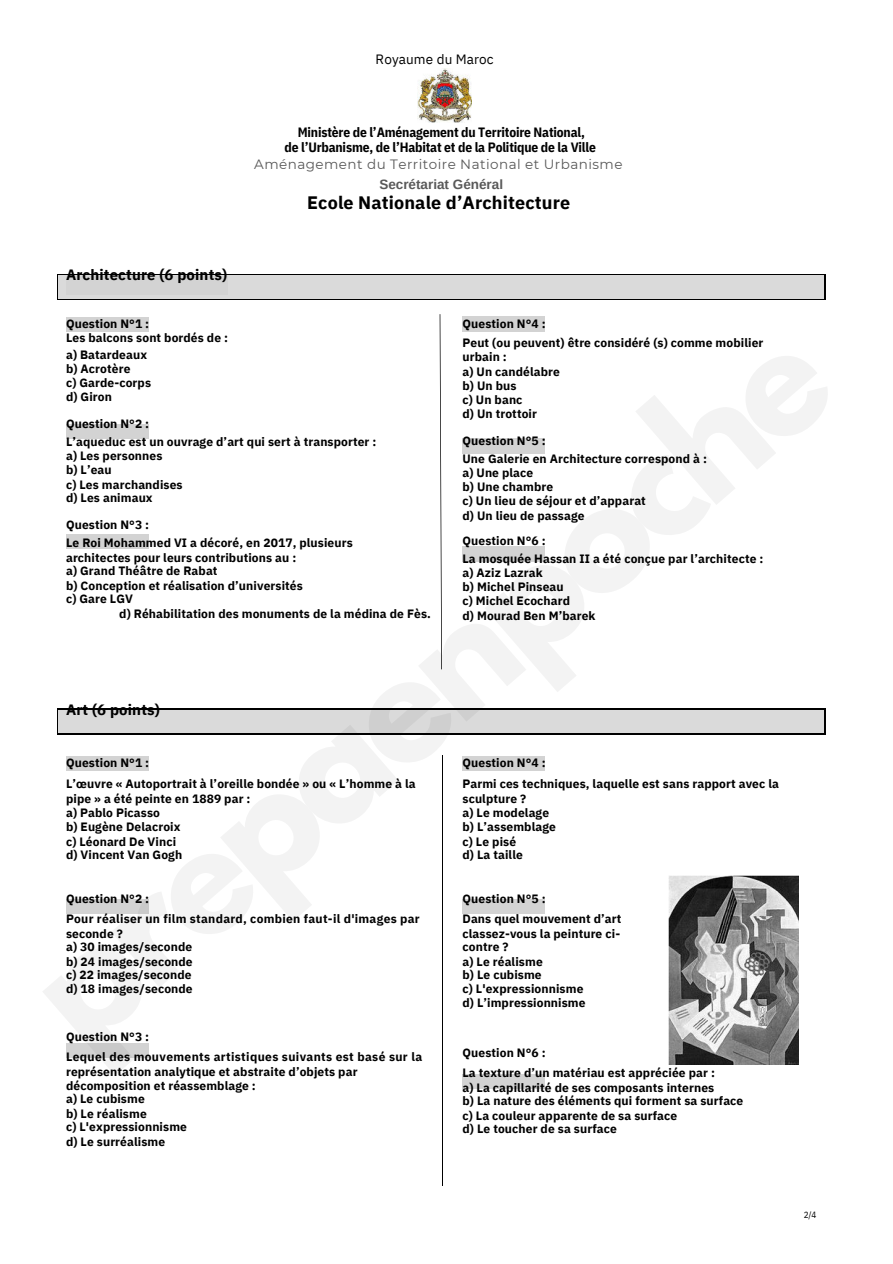
<style>
.page{position:relative;width:893px;height:1264px;background:#fff}
.page>*{position:absolute;margin:0;border:0;box-sizing:border-box;transform-origin:0 0}
.t1{font:700 144px "League Spartan";color:#000}
.t2{font:700 18px "IBM Plex Sans";letter-spacing:.01em;color:#000}
.t3{font:700 15px "IBM Plex Sans";letter-spacing:.01em;color:#000}
.t4{font:700 13.5px/15.8px "IBM Plex Sans Cond";letter-spacing:-.01em;color:#000;text-align:center}
.t5{font:13.5px "Montserrat";letter-spacing:.035em;color:#595959}
.t6{font:700 13.5px "Arimo";color:#595959}
.t7{font:13.5px "IBM Plex Sans";letter-spacing:.01em;color:#000}
.t8{font:700 12px/13.5px "IBM Plex Sans";letter-spacing:.01em;color:#000}
.t9{font:700 12px/20.2px "IBM Plex Sans";letter-spacing:.03em;color:#000}
.t10{font:9px "IBM Plex Sans Cond";color:#000}
</style>
<div class="page">
<img style="left:417px;top:68px;width:54px;height:54px">
<img style="left:668px;top:875px;width:130px;height:189px">
<div style="left:66px;top:317px;width:82px;height:14px;background:#d3d3d3"></div>
<div style="left:66px;top:424px;width:82px;height:15px;background:#d3d3d3"></div>
<div style="left:66px;top:533px;width:82px;height:15px;background:#d3d3d3"></div>
<div style="left:66px;top:755px;width:82px;height:15px;background:#d3d3d3"></div>
<div style="left:66px;top:899px;width:82px;height:14px;background:#d3d3d3"></div>
<div style="left:66px;top:1042px;width:82px;height:15px;background:#d3d3d3"></div>
<hr style="left:442px;top:755px;width:1px;height:430px;background:#000">
<div style="left:462px;top:755px;width:82px;height:15px;background:#d3d3d3"></div>
<div style="left:462px;top:899px;width:82px;height:14px;background:#d3d3d3"></div>
<div style="left:462px;top:1074px;width:82px;height:15px;background:#d3d3d3"></div>
<div style="left:58px;top:275px;width:766px;height:24px;background:#dadada"></div>
<div style="left:66px;top:276px;width:161px;height:19px;background:#d3d3d3"></div>
<hr style="left:58px;top:274px;width:766px;height:1px;background:#000">
<hr style="left:58px;top:299px;width:766px;height:1px;background:#000">
<svg style="left:57px;top:274px;width:1px;height:26px"></svg>
<svg style="left:824px;top:274px;width:1px;height:26px"></svg>
<div style="left:462px;top:317px;width:82px;height:14px;background:#d3d3d3"></div>
<div style="left:462px;top:439px;width:82px;height:14px;background:#d3d3d3"></div>
<div style="left:462px;top:546px;width:82px;height:15px;background:#d3d3d3"></div>
<svg style="left:439px;top:314px;width:3px;height:355px"></svg>
<div style="left:58px;top:709px;width:766px;height:24px;background:#dadada"></div>
<hr style="left:58px;top:709px;width:766px;height:1px;background:#000">
<hr style="left:58px;top:733px;width:766px;height:1px;background:#000">
<svg style="left:57px;top:709px;width:1px;height:25px"></svg>
<svg style="left:824px;top:709px;width:1px;height:25px"></svg>
<p class="t7" style="left:375px;top:49px;width:120px">Royaume du Maroc</p>
<p class="t3" style="left:66px;top:263px;width:163px">Architecture (6 points)</p>
<p class="t4" style="left:284px;top:123px;width:313px">Ministère de l’Aménagement du Territoire National,<br>de l’Urbanisme, de l’Habitat et de la Politique de la Ville</p>
<p class="t5" style="left:254px;top:154px;width:369px">Aménagement du Territoire National et Urbanisme</p>
<p class="t6" style="left:379px;top:175px;width:125px">Secrétariat Général</p>
<h2 class="t2" style="left:307px;top:188px;width:264px">Ecole Nationale d’Architecture</h2>
<p class="t8" style="left:66px;top:315px;width:164px;line-height:14.5px">Question N°1 :<br>Les balcons sont bordés de :</p>
<p class="t8" style="left:66px;top:347px;width:83px">a) Batardeaux b) Acrotère</p>
<p class="t8" style="left:66px;top:375px;width:87px">c) Garde-corps d) Giron</p>
<p class="t8" style="left:66px;top:413px;width:312px;line-height:18px">Question N°2 :<br>L’aqueduc est un ouvrage d’art qui sert à transporter :</p>
<p class="t8" style="left:66px;top:448px;width:98px">a) Les personnes b) L’eau</p>
<p class="t8" style="left:66px;top:476px;width:118px">c) Les marchandises d) Les animaux</p>
<p class="t8" style="left:66px;top:514px;width:288px;line-height:18px">Question N°3 :<br>Le Roi Mohammed VI a décoré, en 2017, plusieurs</p>
<p class="t8" style="left:66px;top:549px;width:232px">architectes pour leurs contributions au : a) Grand Théâtre de Rabat</p>
<p class="t8" style="left:66px;top:577px;width:238px">b) Conception et réalisation d’universités c) Gare LGV</p>
<p class="t8" style="left:119px;top:606px;width:313px">d) Réhabilitation des monuments de la médina de Fès.</p>
<p class="t8" style="left:462px;top:313px;width:302px;line-height:19px">Question N°4 :<br>Peut (ou peuvent) être considéré (s) comme mobilier</p>
<p class="t8" style="left:462px;top:349px;width:99px;line-height:14.5px">urbain :<br>a) Un candélabre</p>
<p class="t8" style="left:462px;top:377px;width:61px;line-height:14.5px">b) Un bus c) Un banc</p>
<p class="t8" style="left:462px;top:405px;width:76px">d) Un trottoir</p>
<p class="t8" style="left:462px;top:430px;width:246px;line-height:18px">Question N°5 :<br>Une Galerie en Architecture correspond à :</p>
<p class="t8" style="left:462px;top:465px;width:92px">a) Une place<br>b) Une chambre</p>
<p class="t8" style="left:462px;top:493px;width:185px;line-height:14.5px">c) Un lieu de séjour et d’apparat d) Un lieu de passage</p>
<p class="t8" style="left:462px;top:530px;width:302px;line-height:18px">Question N°6 :<br>La mosquée Hassan II a été conçue par l’architecte :</p>
<p class="t8" style="left:462px;top:565px;width:103px">a) Aziz Lazrak<br>b) Michel Pinseau</p>
<p class="t8" style="left:462px;top:593px;width:134px;line-height:14.5px">c) Michel Ecochard<br>d) Mourad Ben M’barek</p>
<h1 class="t1" style="left:-28px;top:924px;width:1004px;rotate:-41deg">prepaenpoche</h1>
<p class="t3" style="left:66px;top:698px;width:95px">Art (6 points)</p>
<p class="t8" style="left:66px;top:751px;width:351px;line-height:21.3px">Question N°1 :<br>L’œuvre « Autoportrait à l’oreille bondée » ou « L’homme à la</p>
<p class="t8" style="left:66px;top:790px;width:186px;line-height:14.5px">pipe » a été peinte en 1889 par : a) Pablo Picasso</p>
<p class="t8" style="left:66px;top:818px;width:116px;line-height:14.5px">b) Eugène Delacroix c) Léonard De Vinci</p>
<p class="t8" style="left:66px;top:847px;width:118px">d) Vincent Van Gogh</p>
<p class="t8" style="left:66px;top:887px;width:355px;line-height:20.2px">Question N°2 :<br>Pour réaliser un film standard, combien faut-il d'images par</p>
<p class="t8" style="left:66px;top:925px;width:128px">seconde ?<br>a) 30 images/seconde</p>
<p class="t8" style="left:66px;top:953px;width:128px;text-align:justify">b) 24 images/seconde c) 22 images/seconde d) 18 images/seconde</p>
<p class="t9" style="left:66px;top:1025px;width:357px">Question N°3 :<br>Lequel des mouvements artistiques suivants est basé sur la</p>
<p class="t8" style="left:66px;top:1064px;width:293px">représentation analytique et abstraite d’objets par décomposition et réassemblage :<br>a) Le cubisme</p>
<p class="t8" style="left:66px;top:1105px;width:122px">b) Le réalisme<br>c) L'expressionnisme</p>
<p class="t8" style="left:66px;top:1133px;width:101px">d) Le surréalisme</p>
<p class="t8" style="left:462px;top:751px;width:318px;line-height:21.3px">Question N°4 :<br>Parmi ces techniques, laquelle est sans rapport avec la</p>
<p class="t8" style="left:462px;top:790px;width:88px;line-height:14.5px">sculpture ?<br>a) Le modelage</p>
<p class="t8" style="left:462px;top:818px;width:95px;line-height:14.5px">b) L’assemblage c) Le pisé</p>
<p class="t8" style="left:462px;top:847px;width:62px">d) La taille</p>
<p class="t8" style="left:462px;top:887px;width:160px;line-height:20.2px">Question N°5 :<br>Dans quel mouvement d’art</p>
<p class="t8" style="left:462px;top:925px;width:159px">classez-vous la peinture ci&shy;contre ?</p>
<p class="t8" style="left:462px;top:953px;width:122px">a) Le réalisme<br>b) Le cubisme<br>c) L'expressionnisme</p>
<p class="t8" style="left:462px;top:995px;width:125px">d) L’impressionnisme</p>
<p class="t8" style="left:462px;top:1041px;width:254px;line-height:20.2px">Question N°6 :<br>La texture d’un matériau est appréciée par :</p>
<p class="t8" style="left:462px;top:1079px;width:282px">a) La capillarité de ses composants internes<br>b) La nature des éléments qui forment sa surface</p>
<p class="t8" style="left:462px;top:1107px;width:216px">c) La couleur apparente de sa surface d) Le toucher de sa surface</p>
<p class="t10" style="left:803px;top:1207px;width:14px">2/4</p>
</div>
